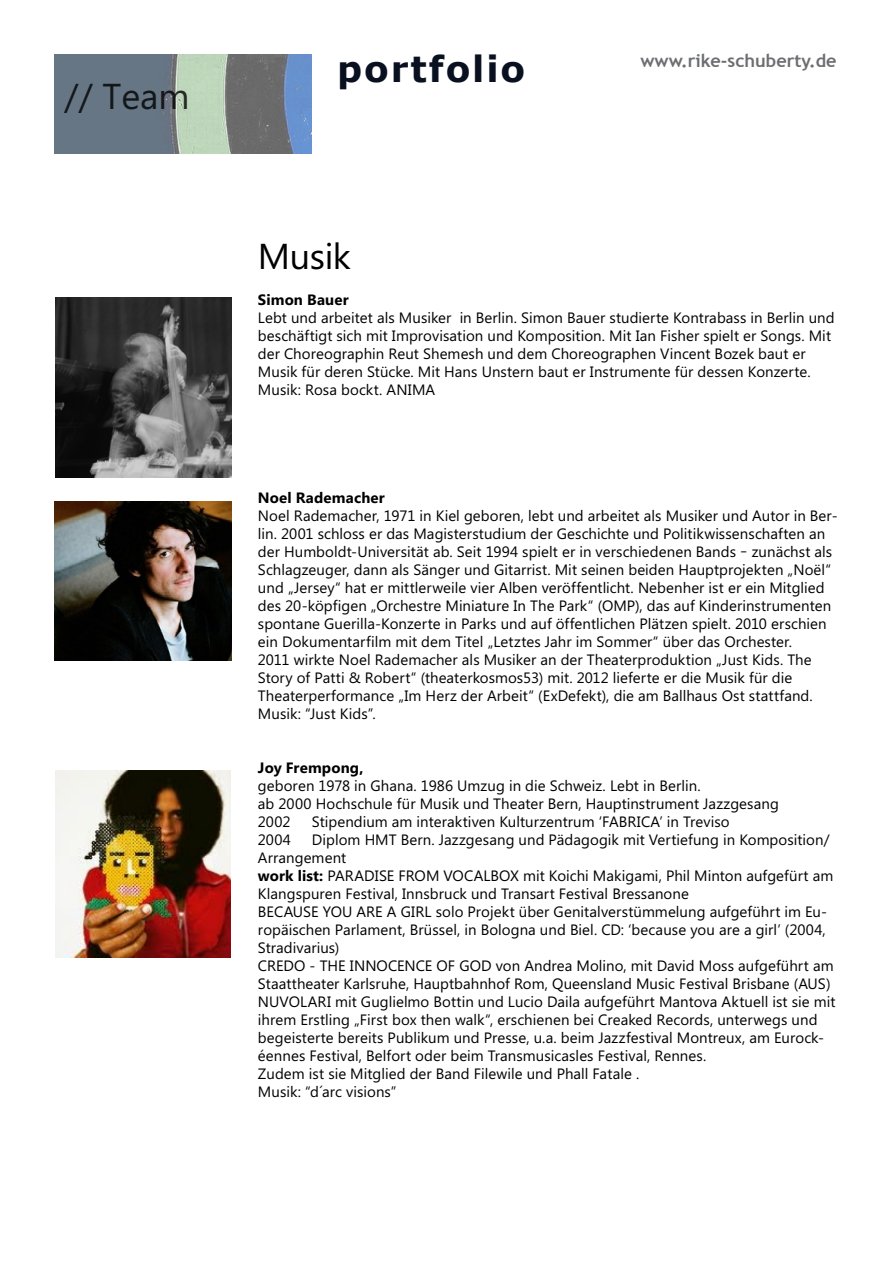
<style>
.page{position:relative;width:893px;height:1263px;background:#fff}
.page>*{position:absolute;margin:0;border:0;box-sizing:border-box;transform-origin:0 0}
.t1{font:36px "Microsoft Phags Pa";letter-spacing:-.01em;color:#000}
.t2{font:700 36px "Verdana";letter-spacing:.05em;color:#091020}
.t3{font:700 18px "Trebuchet MS";color:#6d6e71}
.t4{font:15px/18px "Microsoft Phags Pa";letter-spacing:.005em;color:#000}
.t5{font:700 15px "Microsoft Phags Pa";letter-spacing:.01em;color:#000}
.s1{font-weight:700}
</style>
<div class="page">
<img style="left:54px;top:502px;width:178px;height:158px">
<img style="left:55px;top:770px;width:176px;height:187px">
<img style="left:55px;top:298px;width:177px;height:180px">
<img style="left:54px;top:54px;width:257px;height:99px">
<h1 class="t1" style="left:65px;top:71px;width:126px">// Team</h1>
<h1 class="t2" style="left:337px;top:43px;width:189px">portfolio</h1>
<p class="t3" style="left:640px;top:50px;width:197px">www.rike-schuberty.de</p>
<h1 class="t1" style="left:258px;top:231px;width:94px">Musik</h1>
<p class="t5" style="left:258px;top:289px;width:92px">Simon Bauer</p>
<p class="t4" style="left:258px;top:308px;width:578px">Lebt und arbeitet als Musiker in Berlin. Simon Bauer studierte Kontrabass in Berlin und beschäftigt sich mit Improvisation und Komposition. Mit Ian Fisher spielt er Songs. Mit der Choreographin Reut Shemesh und dem Choreographen Vincent Bozek baut er Musik für deren Stücke. Mit Hans Unstern baut er Instrumente für dessen Konzerte.<br>Musik: Rosa bockt. ANIMA</p>
<p class="t5" style="left:258px;top:487px;width:128px">Noel Rademacher</p>
<p class="t4" style="left:258px;top:506px;width:581px">Noel Rademacher, 1971 in Kiel geboren, lebt und arbeitet als Musiker und Autor in Ber&shy;lin. 2001 schloss er das Magisterstudium der Geschichte und Politikwissenschaften an der Humboldt-Universität ab. Seit 1994 spielt er in verschiedenen Bands – zunächst als Schlagzeuger, dann als Sänger und Gitarrist. Mit seinen beiden Hauptprojekten „Noël“ und „Jersey“ hat er mittlerweile vier Alben veröffentlicht. Nebenher ist er ein Mitglied des 20-köpfigen „Orchestre Miniature In The Park“ (OMP), das auf Kinderinstrumenten spontane Guerilla-Konzerte in Parks und auf öffentlichen Plätzen spielt. 2010 erschien ein Dokumentarfilm mit dem Titel „Letztes Jahr im Sommer“ über das Orchester.<br>2011 wirkte Noel Rademacher als Musiker an der Theaterproduktion „Just Kids. The Story of Patti &amp; Robert“ (theaterkosmos53) mit. 2012 lieferte er die Musik für die Theaterperformance „Im Herz der Arbeit“ (ExDefekt), die am Ballhaus Ost stattfand.<br>Musik: “Just Kids”.</p>
<p class="t5" style="left:258px;top:757px;width:107px">Joy Frempong,</p>
<p class="t4" style="left:258px;top:776px;width:522px">geboren 1978 in Ghana. 1986 Umzug in die Schweiz. Lebt in Berlin.<br>ab 2000 Hochschule für Musik und Theater Bern, Hauptinstrument Jazzgesang<br>2002</p>
<p class="t4" style="left:312px;top:812px;width:419px">Stipendium am interaktiven Kulturzentrum ‘FABRICA’ in Treviso</p>
<p class="t4" style="left:258px;top:830px;width:579px;text-indent:54px">Diplom HMT Bern. Jazzgesang und Pädagogik mit Vertiefung in Komposition/ Arrangement<br><span class="s1">work list:</span> PARADISE FROM VOCALBOX mit Koichi Makigami, Phil Minton aufgefürt am Klangspuren Festival, Innsbruck und Transart Festival Bressanone<br>BECAUSE YOU ARE A GIRL solo Projekt über Genitalverstümmelung aufgeführt im Eu&shy;ropäischen Parlament, Brüssel, in Bologna und Biel. CD: ‘because you are a girl’ (2004, Stradivarius)<br>CREDO - THE INNOCENCE OF GOD von Andrea Molino, mit David Moss aufgeführt am Staattheater Karlsruhe, Hauptbahnhof Rom, Queensland Music Festival Brisbane (AUS)<br>NUVOLARI mit Guglielmo Bottin und Lucio Daila aufgeführt Mantova Aktuell ist sie mit ihrem Erstling „First box then walk“, erschienen bei Creaked Records, unterwegs und begeisterte bereits Publikum und Presse, u.a. beim Jazzfestival Montreux, am Eurock&shy;éennes Festival, Belfort oder beim Transmusicasles Festival, Rennes.<br>Zudem ist sie Mitglied der Band Filewile und Phall Fatale .<br>Musik: “d´arc visions”</p>
<p class="t4" style="left:258px;top:830px;width:35px">2004</p>
</div>
